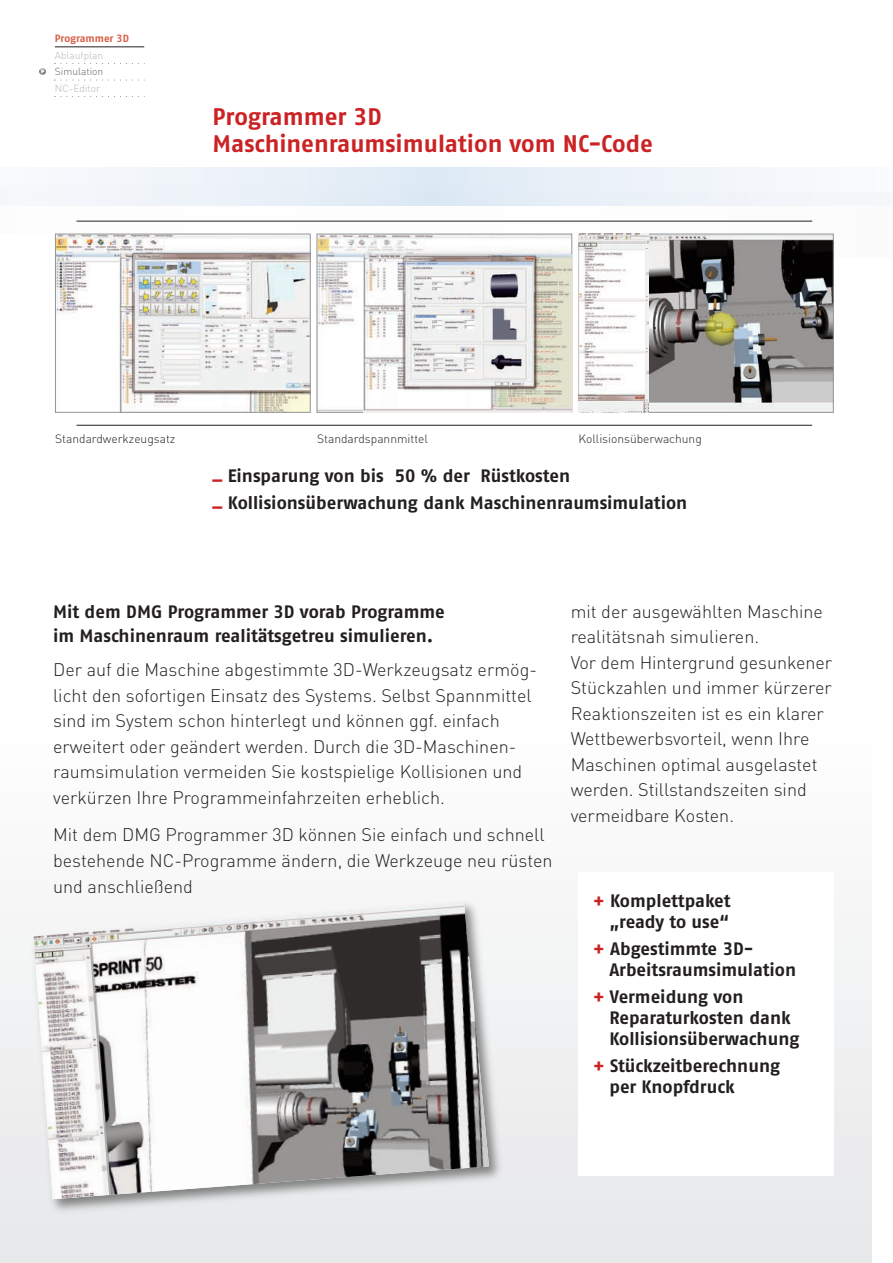
<style>
.page{position:relative;width:893px;height:1263px;background:#fff}
.page>*{position:absolute;margin:0;border:0;box-sizing:border-box;transform-origin:0 0}
.t1{font:24px/27px "Fago No Bold Tf";color:#cc2224}
.t2{font:300 18px/25.5px "DIN Pro";color:#231f20}
.t3{font:18px/21px "Fago No Bold Tf";color:#231f20}
.t4{font:300 12px "DIN Pro";color:#231f20}
.t5{font:10.5px "Fago No Bold Tf";letter-spacing:-.005em;color:#d86048}
.t6{font:300 10.2px "DIN Pro";color:#b6b7bb}
.t7{font:300 10.2px "DIN Pro";color:#636366}
.s1{color:#cc2224}
</style>
<div class="page">
<img style="left:57px;top:236px;width:251px;height:174px">
<div style="left:55px;top:234px;width:255px;height:178px;border:1px solid #939598"></div>
<svg style="left:279px;top:205px;width:579px;height:53px"></svg>
<img style="left:319px;top:236px;width:251px;height:174px">
<div style="left:317px;top:234px;width:255px;height:178px;border:1px solid #939598"></div>
<img style="left:364px;top:255px;width:207px;height:157px">
<img style="left:648px;top:236px;width:183px;height:174px">
<div style="left:578px;top:234px;width:255px;height:178px;border:1px solid #939598"></div>
<img style="left:578px;top:234px;width:67px;height:178px">
<img style="left:645px;top:234px;width:3px;height:178px">
<hr style="left:55px;top:47px;width:89px;height:1px;background:#231f20">
<svg style="left:55px;top:63px;width:90px;height:1px"></svg>
<svg style="left:55px;top:80px;width:90px;height:1px"></svg>
<svg style="left:55px;top:96px;width:90px;height:1px"></svg>
<div style="left:0;top:714px;width:872px;height:549px;background:linear-gradient(to bottom,#fffefe,#e7e7e9)"></div>
<hr style="left:77px;top:221px;width:735px;height:1px;background:#231f20">
<div style="left:578px;top:872px;width:255px;height:303px;background:#fff"></div>
<svg style="left:54px;top:205px;width:482px;height:29px"></svg>
<svg style="left:54px;top:168px;width:804px;height:37px"></svg>
<hr style="left:77px;top:425px;width:735px;height:1px;background:#231f20">
<img style="left:27px;top:896px;width:481px;height:323px">
<img style="left:34px;top:902px;width:455px;height:297px">
<svg style="left:39px;top:68px;width:7px;height:7px"></svg>
<p class="t5" style="left:55px;top:35px;width:76px">Programmer 3D</p>
<p class="t6" style="left:55px;top:49px;width:50px">Ablaufplan</p>
<p class="t7" style="left:55px;top:65px;width:50px">Simulation</p>
<p class="t6" style="left:55px;top:82px;width:47px">NC-Editor</p>
<h1 class="t1" style="left:213px;top:105px;width:442px">Programmer 3D<br>Maschinenraumsimulation vom NC-Code</h1>
<p class="t4" style="left:55px;top:431px;width:122px">Standardwerkzeugsatz</p>
<p class="t4" style="left:317px;top:431px;width:112px">Standardspannmittel</p>
<p class="t4" style="left:578px;top:431px;width:125px">Kollisionsüberwachung</p>
<p class="t3" style="left:213px;top:464px;width:476px;line-height:27px"><sup>_</sup> Einsparung von bis 50 % der Rüstkosten<br><sup>_</sup> Kollisionsüberwachung dank Maschinenraumsimulation</p>
<p class="t3" style="left:53px;top:601px;width:393px;line-height:24px">Mit dem DMG Programmer 3D vorab Programme im Maschinenraum realitätsgetreu simulieren.</p>
<p class="t2" style="left:53px;top:657px;width:485px">Der auf die Maschine abgestimmte 3D-Werkzeugsatz ermög&shy;licht den sofortigen Einsatz des Systems. Selbst Spannmittel sind im System schon hinterlegt und können ggf. einfach erweitert oder geändert werden. Durch die 3D-Maschinen&shy;raumsimulation vermeiden Sie kostspielige Kollisionen und verkürzen Ihre Programmeinfahrzeiten erheblich.</p>
<p class="t2" style="left:53px;top:822px;width:501px">Mit dem DMG Programmer 3D können Sie einfach und schnell bestehende NC-Programme ändern, die Werkzeuge neu rüsten und anschließend</p>
<p class="t2" style="left:571px;top:598px;width:263px">mit der ausgewählten Maschine realitätsnah simulieren.<br>Vor dem Hintergrund gesunkener<br>Stückzahlen und immer kürzerer<br>Reaktionszeiten ist es ein klarer<br>Wettbewerbsvorteil, wenn Ihre<br>Maschinen optimal ausgelastet werden. Stillstandszeiten sind vermeidbare Kosten.</p>
<p class="t3" style="left:593px;top:892px;width:139px;text-align:right"><span class="s1">+</span> Komplettpaket „ready to use“</p>
<p class="t3" style="left:609px;top:940px;width:188px;text-indent:-16px"><span class="s1">+</span> Abgestimmte 3D-<br>Arbeitsraumsimulation</p>
<p class="t3" style="left:609px;top:988px;width:192px;text-indent:-16px"><span class="s1">+</span> Vermeidung von<br>Reparaturkosten dank<br>Kollisionsüberwachung</p>
<p class="t3" style="left:609px;top:1057px;width:172px;text-indent:-16px"><span class="s1">+</span> Stückzeitberechnung per Knopfdruck</p>
</div>
